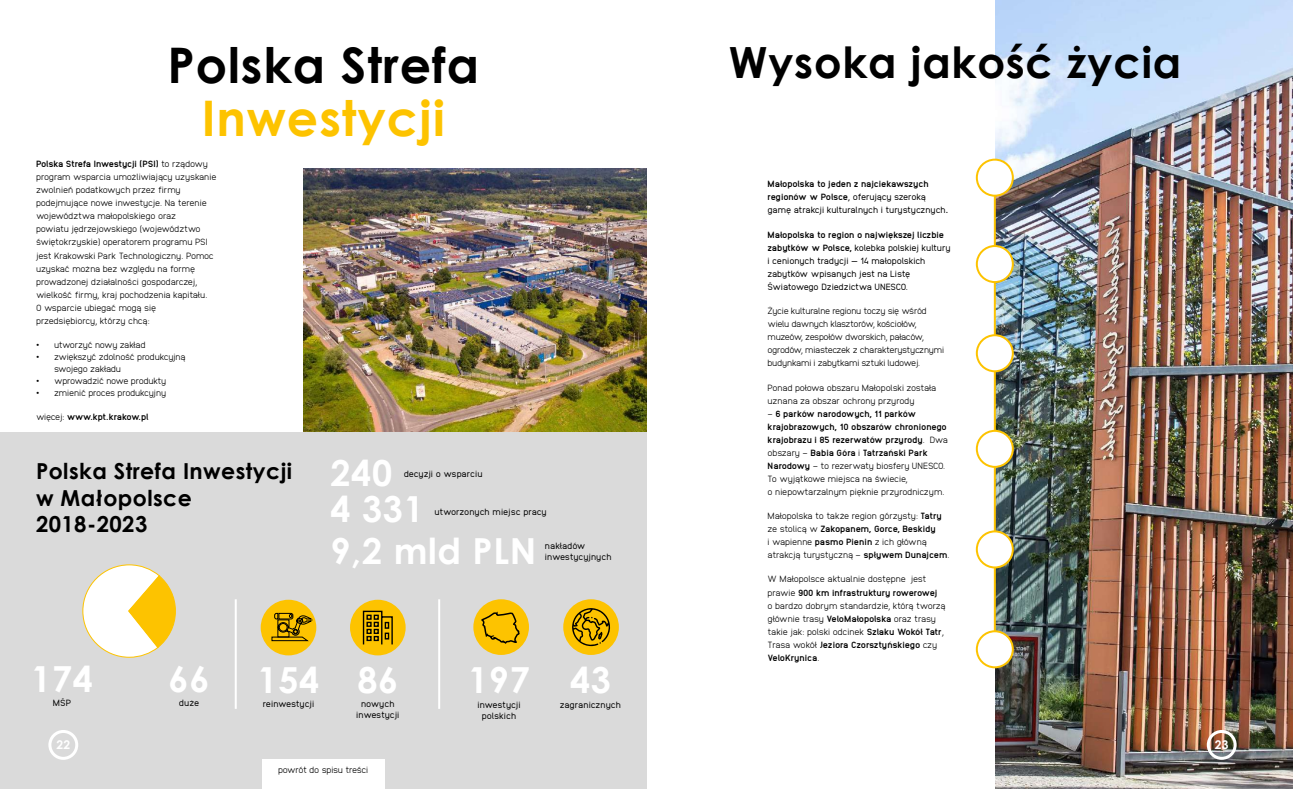
<style>
.page{position:relative;width:1293px;height:789px;background:#fff}
.page>*{position:absolute;margin:0;border:0;box-sizing:border-box;transform-origin:0 0}
.t1{font:700 49px "Century Gothic";letter-spacing:.02em;color:#000}
.t2{font:700 49px "Century Gothic";letter-spacing:.02em;color:#fdc300}
.t3{font:700 43px "Century Gothic";letter-spacing:.02em;color:#000}
.t4{font:700 35.9px "Century Gothic";letter-spacing:.02em;color:#fff}
.t5{font:700 22px/26.4px "Century Gothic";letter-spacing:.02em;color:#000}
.t6{font:700 12px "Century Gothic";color:#fff}
.t7{font:300 9px/13px "Anodina";letter-spacing:-.03em;color:#000}
.t8{font:9px/13px "Anodina";letter-spacing:-.02em;color:#000}
.t9{font:800 9px/13px "Anodina";letter-spacing:-.02em;color:#000}
.t10{font:300 9px "Anodina";letter-spacing:-.05em;color:#000}
.t11{font:800 9px "Anodina";letter-spacing:-.07em;color:#000}
.t12{font:9px "Anodina";color:#000}
.s1{font-weight:800}
.s2{font-weight:300}
</style>
<div class="page">
<img style="left:995px;top:0;width:298px;height:788px">
<img style="left:303px;top:168px;width:343px;height:264px">
<div style="left:0;top:432px;width:646px;height:356px;background:#dadada"></div>
<div style="left:262px;top:758px;width:123px;height:30px;background:#fff"></div>
<hr style="left:438px;top:599px;width:2px;height:109px;background:#fff">
<hr style="left:235px;top:599px;width:2px;height:109px;background:#fff">
<svg style="left:82px;top:564px;width:94px;height:93px"></svg>
<div style="left:261px;top:599px;width:55px;height:56px;background:#fdc300;border-radius:50%"></div>
<svg style="left:271px;top:612px;width:43px;height:29px"></svg>
<div style="left:350px;top:599px;width:56px;height:56px;background:#fdc300;border-radius:50%"></div>
<svg style="left:362px;top:610px;width:31px;height:35px"></svg>
<div style="left:563px;top:599px;width:56px;height:55px;background:#fdc300;border-radius:50%"></div>
<svg style="left:572px;top:608px;width:38px;height:37px"></svg>
<div style="left:473px;top:599px;width:56px;height:55px;background:#fdc300;border-radius:50%"></div>
<svg style="left:481px;top:611px;width:39px;height:33px"></svg>
<hr style="left:994px;top:168px;width:2px;height:492px;background:#fdc300">
<div style="left:977px;top:159px;width:36px;height:36px;background:#fff;border-radius:50%"></div>
<div style="left:976px;top:158px;width:38px;height:38px;border:2px solid #fdc300;border-radius:50%"></div>
<div style="left:977px;top:246px;width:36px;height:36px;background:#fff;border-radius:50%"></div>
<div style="left:976px;top:245px;width:38px;height:38px;border:2px solid #fdc300;border-radius:50%"></div>
<div style="left:977px;top:335px;width:36px;height:36px;background:#fff;border-radius:50%"></div>
<div style="left:976px;top:334px;width:38px;height:38px;border:2px solid #fdc300;border-radius:50%"></div>
<div style="left:977px;top:430px;width:36px;height:36px;background:#fff;border-radius:50%"></div>
<div style="left:976px;top:429px;width:38px;height:38px;border:2px solid #fdc300;border-radius:50%"></div>
<div style="left:977px;top:631px;width:36px;height:36px;background:#fff;border-radius:50%"></div>
<div style="left:976px;top:630px;width:38px;height:38px;border:2px solid #fdc300;border-radius:50%"></div>
<div style="left:977px;top:531px;width:36px;height:36px;background:#fff;border-radius:50%"></div>
<div style="left:976px;top:530px;width:38px;height:38px;border:2px solid #fdc300;border-radius:50%"></div>
<div style="left:48px;top:729px;width:30px;height:30px;border:3px solid #fff;border-radius:50%"></div>
<div style="left:1206px;top:729px;width:30px;height:30px;border:3px solid #fff;border-radius:50%"></div>
<h1 class="t1" style="left:167px;top:28px;width:313px">Polska Strefa</h1>
<h1 class="t2" style="left:202px;top:81px;width:245px">Inwestycji</h1>
<p class="t7" style="left:36px;top:157px;width:182px"><span class="s1">Polska Strefa Inwestycji (PSI)</span> to rządowy program wsparcia umożliwiający uzyskanie zwolnień podatkowych przez firmy podejmujące nowe inwestycje. Na terenie województwa małopolskiego oraz<br>powiatu jędrzejowskiego (województwo świętokrzyskie) operatorem programu PSI jest Krakowski Park Technologiczny. Pomoc uzyskać można bez względu na formę prowadzonej działalności gospodarczej, wielkość firmy, kraj pochodzenia kapitału.<br>O wsparcie ubiegać mogą się przedsiębiorcy, którzy chcą:</p>
<p class="t10" style="left:36px;top:338px;width:111px">• utworzyć nowy zakład</p>
<p class="t7" style="left:54px;top:350px;width:133px;line-height:12px;text-indent:-18px">• zwiększyć zdolność produkcyjną swojego zakładu</p>
<p class="t7" style="left:36px;top:374px;width:132px">• wprowadzić nowe produkty</p>
<p class="t7" style="left:36px;top:386px;width:132px">• zmienić proces produkcyjny</p>
<p class="t11" style="left:36px;top:410px;width:114px"><span class="s2">więcej:</span> www.kpt.krakow.pl</p>
<h3 class="t5" style="left:36px;top:457px;width:258px">Polska Strefa Inwestycji w Małopolsce</h3>
<h3 class="t5" style="left:36px;top:510px;width:113px">2018-2023</h3>
<h3 class="t4" style="left:330px;top:445px;width:63px">240</h3>
<p class="t8" style="left:404px;top:466px;width:80px">decyzji o wsparciu</p>
<h3 class="t4" style="left:330px;top:481px;width:95px">4 331</h3>
<p class="t8" style="left:434px;top:505px;width:114px">utworzonych miejsc pracy</p>
<h3 class="t4" style="left:330px;top:523px;width:207px">9,2 mld PLN</h3>
<p class="t8" style="left:545px;top:539px;width:42px">nakładów</p>
<p class="t8" style="left:545px;top:549px;width:68px">inwestycyjnych</p>
<h3 class="t4" style="left:31px;top:651px;width:63px">174</h3>
<h3 class="t4" style="left:169px;top:651px;width:42px">66</h3>
<h3 class="t4" style="left:258px;top:651px;width:142px">154 86</h3>
<h3 class="t4" style="left:468px;top:652px;width:144px">197 43</h3>
<p class="t8" style="left:53px;top:695px;width:20px">MŚP</p>
<p class="t8" style="left:179px;top:695px;width:22px">duże</p>
<p class="t8" style="left:263px;top:696px;width:53px">reinwestycji</p>
<p class="t8" style="left:361px;top:696px;width:35px">nowych</p>
<p class="t8" style="left:477px;top:697px;width:45px">inwestycji</p>
<p class="t12" style="left:560px;top:697px;width:63px">zagranicznych</p>
<p class="t8" style="left:356px;top:707px;width:45px">inwestycji</p>
<p class="t8" style="left:482px;top:708px;width:36px">polskich</p>
<h2 class="t3" style="left:729px;top:30px;width:454px">Wysoka jakość życia</h2>
<p class="t8" style="left:767px;top:177px;width:182px"><span class="s1">Małopolska to jeden z najciekawszych regionów w Polsce</span>, oferujący szeroką gamę atrakcji kulturalnych i turystycznych<span class="s1">.</span></p>
<p class="t8" style="left:767px;top:228px;width:184px"><span class="s1">Małopolska to region o największej liczbie zabytków w Polsce,</span> kolebka polskiej kultury i cenionych tradycji — 14 małopolskich zabytków wpisanych jest na Listę Światowego Dziedzictwa UNESCO.</p>
<p class="t7" style="left:767px;top:304px;width:178px">Życie kulturalne regionu toczy się wśród wielu dawnych klasztorów, kościołów, muzeów, zespołów dworskich, pałaców, ogrodów, miasteczek z charakterystycznymi budynkami i zabytkami sztuki ludowej.</p>
<p class="t7" style="left:767px;top:380px;width:170px">Ponad połowa obszaru Małopolski została uznana za obszar ochrony przyrody</p>
<p class="t9" style="left:767px;top:406px;width:182px"><span class="s2">–</span> 6 parków narodowych, 11 parków krajobrazowych, 10 obszarów chronionego krajobrazu i 85 rezerwatów przyrody<span class="s2">. Dwa obszary –</span> Babia Góra <span class="s2">i</span> Tatrzański Park Narodowy <span class="s2">– to rezerwaty biosfery UNESCO.<br>To wyjątkowe miejsca na świecie,<br>o niepowtarzalnym pięknie przyrodniczym.</span></p>
<p class="t7" style="left:767px;top:508px;width:183px">Małopolska to także region górzysty: <span class="s1">Tatry </span>ze stolicą w <span class="s1">Zakopanem, Gorce, Beskidy<br></span>i wapienne <span class="s1">pasmo Pienin</span> z ich główną atrakcją turystyczną – <span class="s1">spływem Dunajcem</span>.</p>
<p class="t7" style="left:767px;top:572px;width:180px">W Małopolsce aktualnie dostępne jest prawie <span class="s1">900 km infrastruktury rowerowej<br></span>o bardzo dobrym standardzie, którą tworzą głównie trasy <span class="s1">VeloMałopolska</span> oraz trasy takie jak: polski odcinek <span class="s1">Szlaku Wokół Tatr</span>, Trasa wokół <span class="s1">Jeziora Czorsztyńskiego</span> czy <span class="s1">VeloKrynica</span>.</p>
<h3 class="t6" style="left:56px;top:735px;width:15px">22</h3>
<h3 class="t6" style="left:1215px;top:735px;width:15px">23</h3>
<p class="t10" style="left:278px;top:762px;width:91px">powrót do spisu treści</p>
</div>
